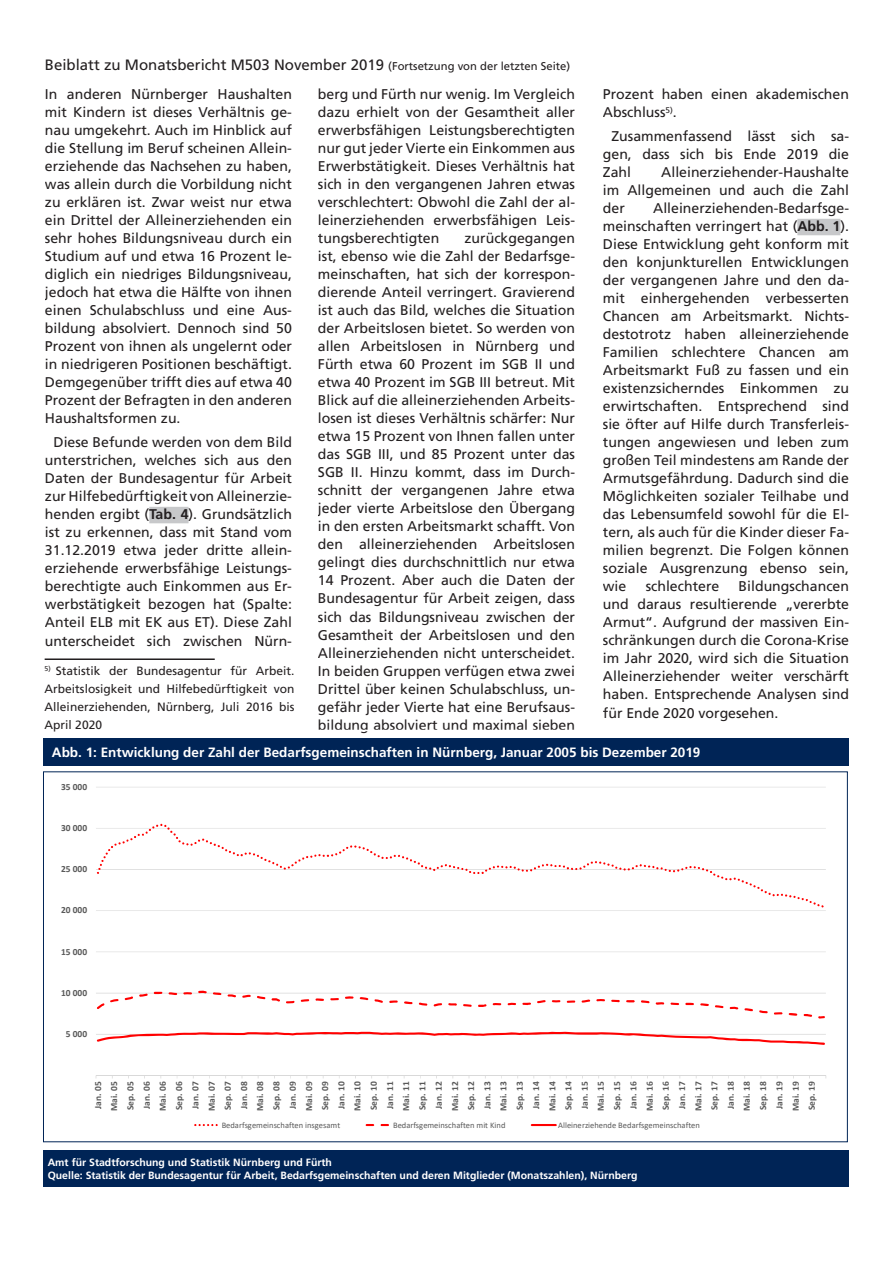
<style>
.page{position:relative;width:893px;height:1263px;background:#fff}
.page>*{position:absolute;margin:0;border:0;box-sizing:border-box;transform-origin:0 0}
.Fortsetzung___Seit{font:15px "Frutiger LT Com";color:#231f20}
.Text_Absatz{font:14.1px/18px "Frutiger LT Com";color:#231f20;text-align:justify}
.Kopf_Absatz_8pt_bold{font:700 13.5px "Frutiger LT Com";color:#fff}
.Überschrift_Absätze{font:12px/18px "Frutiger LT Com";color:#231f20;text-align:justify}
.Fuß_Absatz_7pt_bold{font:700 10.5px "Frutiger LT Com";color:#fff}
.t1{font:700 9.45px/16.2px "Calibri";letter-spacing:-.005em;color:#595959;text-align:justify}
.t2{font:8.4px "Calibri";color:#595959}
.s1{font-size:11.25px}
.s2{font-weight:700}
</style>
<div class="page">
<div style="left:149px;top:507px;width:40px;height:16px;background:#c7c8ca"></div>
<div style="left:797px;top:219px;width:43px;height:16px;background:#c7c8ca"></div>
<hr style="left:96px;top:1034px;width:730px;height:1px;background:#d9d9d9">
<hr style="left:96px;top:993px;width:730px;height:1px;background:#d9d9d9">
<hr style="left:96px;top:951px;width:730px;height:1px;background:#d9d9d9">
<hr style="left:96px;top:910px;width:730px;height:1px;background:#d9d9d9">
<hr style="left:96px;top:869px;width:730px;height:1px;background:#d9d9d9">
<hr style="left:96px;top:828px;width:730px;height:1px;background:#d9d9d9">
<hr style="left:96px;top:787px;width:730px;height:1px;background:#d9d9d9">
<hr style="left:96px;top:1075px;width:730px;height:1px;background:#d9d9d9">
<svg style="left:97px;top:824px;width:727px;height:83px"></svg>
<svg style="left:97px;top:991px;width:728px;height:27px"></svg>
<svg style="left:97px;top:1031px;width:728px;height:14px"></svg>
<svg style="left:194px;top:1124px;width:24px;height:2px"></svg>
<svg style="left:366px;top:1124px;width:8px;height:2px"></svg>
<svg style="left:381px;top:1124px;width:8px;height:2px"></svg>
<hr style="left:531px;top:1124px;width:26px;height:2px;background:#f00">
<div style="left:43px;top:738px;width:806px;height:27px;background:#002456"></div>
<div style="left:43px;top:1150px;width:806px;height:37px;background:#002456"></div>
<hr style="left:45px;top:658px;width:170px;height:2px;background:#231f20">
<p class="Fortsetzung___Seit" style="left:45px;top:56px;width:527px">Beiblatt zu Monatsbericht M503 November 2019 <span class="s1">(Fortsetzung von der letzten Seite)</span></p>
<p class="Text_Absatz" style="left:45px;top:85px;width:249px">In anderen Nürnberger Haushalten mit Kindern ist dieses Verhältnis ge&shy;nau umgekehrt. Auch im Hinblick auf die Stellung im Beruf scheinen Allein&shy;erziehende das Nachsehen zu haben, was allein durch die Vorbildung nicht zu erklären ist. Zwar weist nur etwa ein Drittel der Alleinerziehenden ein sehr hohes Bildungsniveau durch ein Studium auf und etwa 16 Prozent le&shy;diglich ein niedriges Bildungsniveau, jedoch hat etwa die Hälfte von ihnen einen Schulabschluss und eine Aus&shy;bildung absolviert. Dennoch sind 50<br>Prozent von ihnen als ungelernt oder in niedrigeren Positionen beschäftigt.<br>Demgegenüber trifft dies auf etwa 40<br>Prozent der Befragten in den anderen Haushaltsformen zu.</p>
<p class="Text_Absatz" style="left:45px;top:434px;width:249px;text-indent:9px">Diese Befunde werden von dem Bild unterstrichen, welches sich aus den Daten der Bundesagentur für Arbeit zur Hilfebedürftigkeit von Alleinerzie&shy;henden ergibt (<span class="s2">Tab. 4</span>). Grundsätzlich ist zu erkennen, dass mit Stand vom 31.12.2019 etwa jeder dritte allein&shy;erziehende erwerbsfähige Leistungs&shy;berechtigte auch Einkommen aus Er&shy;werbstätigkeit bezogen hat (Spalte:<br>Anteil ELB mit EK aus ET). Diese Zahl unterscheidet sich zwischen Nürn-</p>
<p class="Überschrift_Absätze" style="left:45px;top:662px;width:251px"><sup>5)</sup> Statistik der Bundesagentur für Arbeit.<br>Arbeitslosigkeit und Hilfebedürftigkeit von Alleinerziehenden, Nürnberg, Juli 2016 bis April 2020</p>
<p class="Text_Absatz" style="left:318px;top:85px;width:259px">berg und Fürth nur wenig. Im Vergleich dazu erhielt von der Gesamtheit aller erwerbsfähigen Leistungsberechtigten nur gut jeder Vierte ein Einkommen aus Erwerbstätigkeit. Dieses Verhältnis hat sich in den vergangenen Jahren etwas verschlechtert: Obwohl die Zahl der al&shy;leinerziehenden erwerbsfähigen Leis&shy;tungsberechtigten</p>
<p class="Text_Absatz" style="left:318px;top:229px;width:259px;text-indent:147px">zurückgegangen ist, ebenso wie die Zahl der Bedarfsge&shy;meinschaften, hat sich der korrespon&shy;dierende Anteil verringert. Gravierend ist auch das Bild, welches die Situation der Arbeitslosen bietet. So werden von allen Arbeitslosen in Nürnberg und Fürth etwa 60 Prozent im SGB II und etwa 40 Prozent im SGB III betreut. Mit Blick auf die alleinerziehenden Arbeits&shy;losen ist dieses Verhältnis schärfer: Nur etwa 15 Prozent von Ihnen fallen unter das SGB III, und 85 Prozent unter das SGB II. Hinzu kommt, dass im Durch&shy;schnitt der vergangenen Jahre etwa jeder vierte Arbeitslose den Übergang in den ersten Arbeitsmarkt schafft. Von den alleinerziehenden Arbeitslosen gelingt dies durchschnittlich nur etwa 14 Prozent. Aber auch die Daten der Bundesagentur für Arbeit zeigen, dass sich das Bildungsniveau zwischen der Gesamtheit der Arbeitslosen und den Alleinerziehenden nicht unterscheidet.<br>In beiden Gruppen verfügen etwa zwei Drittel über keinen Schulabschluss, un&shy;gefähr jeder Vierte hat eine Berufsaus&shy;bildung absolviert und maximal sieben</p>
<p class="Text_Absatz" style="left:603px;top:85px;width:248px">Prozent haben einen akademischen<br>Abschluss<sup>5)</sup>.</p>
<p class="Text_Absatz" style="left:603px;top:127px;width:248px;text-indent:9px">Zusammenfassend lässt sich sa&shy;gen, dass sich bis Ende 2019 die Zahl</p>
<p class="Text_Absatz" style="left:603px;top:163px;width:248px;text-indent:58px">Alleinerziehender-Haushalte im Allgemeinen und auch die Zahl der</p>
<p class="Text_Absatz" style="left:603px;top:199px;width:248px;text-indent:50px">Alleinerziehenden-Bedarfsge&shy;meinschaften verringert hat (<span class="s2">Abb. 1</span>).<br>Diese Entwicklung geht konform mit den konjunkturellen Entwicklungen der vergangenen Jahre und den da&shy;mit einhergehenden verbesserten Chancen am Arbeitsmarkt. Nichts&shy;destotrotz haben alleinerziehende Familien schlechtere Chancen am Arbeitsmarkt Fuß zu fassen und ein existenzsicherndes Einkommen zu erwirtschaften. Entsprechend sind sie öfter auf Hilfe durch Transferleis&shy;tungen angewiesen und leben zum großen Teil mindestens am Rande der Armutsgefährdung. Dadurch sind die Möglichkeiten sozialer Teilhabe und das Lebensumfeld sowohl für die El&shy;tern, als auch für die Kinder dieser Fa&shy;milien begrenzt. Die Folgen können soziale Ausgrenzung ebenso sein, wie</p>
<p class="Text_Absatz" style="left:603px;top:578px;width:248px;text-indent:136px">Bildungschancen und daraus resultierende „vererbte Armut“. Aufgrund der massiven Ein&shy;schränkungen durch die Corona-Krise im Jahr 2020, wird sich die Situation Alleinerziehender weiter verschärft haben. Entsprechende Analysen sind für Ende 2020 vorgesehen.</p>
<p class="Text_Absatz" style="left:646px;top:578px;width:75px">schlechtere</p>
<p class="Kopf_Absatz_8pt_bold" style="left:52px;top:744px;width:650px">Abb. 1: Entwicklung der Zahl der Bedarfsgemeinschaften in Nürnberg, Januar 2005 bis Dezember 2019</p>
<p class="t1" style="left:61px;top:778px;width:28px">35 000</p>
<p class="t1" style="left:61px;top:820px;width:28px">30 000</p>
<p class="t1" style="left:61px;top:861px;width:28px">25 000</p>
<p class="t1" style="left:61px;top:902px;width:28px">20 000</p>
<p class="t1" style="left:61px;top:943px;width:28px">15 000</p>
<p class="t1" style="left:61px;top:984px;width:28px">10 000</p>
<p class="t1" style="left:66px;top:1026px;width:23px">5 000</p>
<p class="t1" style="left:90px;top:1111px;width:31px;rotate:-90deg">Jan. 05<br>Mai. 05<br>Sep. 05<br>Jan. 06<br>Mai. 06<br>Sep. 06<br>Jan. 07<br>Mai. 07<br>Sep. 07<br>Jan. 08<br>Mai. 08<br>Sep. 08<br>Jan. 09<br>Mai. 09<br>Sep. 09<br>Jan. 10<br>Mai. 10<br>Sep. 10<br>Jan. 11<br>Mai. 11<br>Sep. 11<br>Jan. 12<br>Mai. 12<br>Sep. 12<br>Jan. 13<br>Mai. 13<br>Sep. 13<br>Jan. 14<br>Mai. 14<br>Sep. 14<br>Jan. 15<br>Mai. 15<br>Sep. 15<br>Jan. 16<br>Mai. 16<br>Sep. 16<br>Jan. 17<br>Mai. 17<br>Sep. 17<br>Jan. 18<br>Mai. 18<br>Sep. 18<br>Jan. 19<br>Mai. 19<br>Sep. 19</p>
<p class="t2" style="left:222px;top:1119px;width:120px">Bedarfsgemeinschaften insgesamt</p>
<p class="t2" style="left:393px;top:1119px;width:114px">Bedarfsgemeinschaften mit Kind</p>
<p class="t2" style="left:558px;top:1119px;width:143px">Alleinerziehende Bedarfsgemeinschaften</p>
<p class="Fuß_Absatz_7pt_bold" style="left:48px;top:1156px;width:286px">Amt für Stadtforschung und Statistik Nürnberg und Fürth</p>
<p class="Fuß_Absatz_7pt_bold" style="left:48px;top:1169px;width:591px">Quelle: Statistik der Bundesagentur für Arbeit, Bedarfsgemeinschaften und deren Mitglieder (Monatszahlen), Nürnberg</p>
</div>
